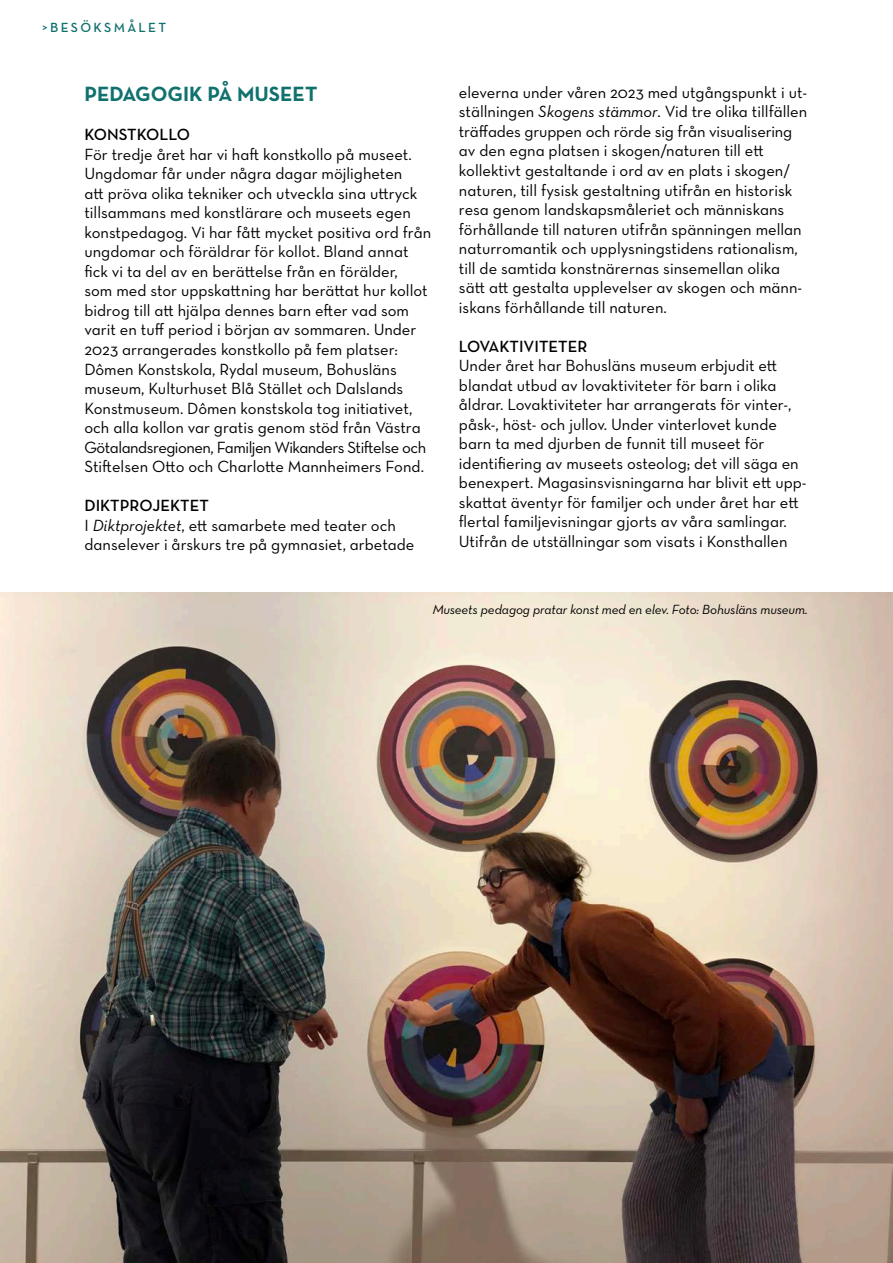
<style>
.page{position:relative;width:893px;height:1263px;background:#fff}
.page>*{position:absolute;margin:0;border:0;box-sizing:border-box;transform-origin:0 0}
.Bröd_svart{font:700 21px "Neutraface Text";color:#10716d}
.Bröd_svart-2{font:16.5px/19.5px "Neutraface Text Book Alt";color:#000}
.Bröd_svart-3{font:600 16.5px "Neutraface Text";color:#000}
.Bildtext_svart_vänster{font:13.5px "Neutraface Text Book Italic Alt";letter-spacing:-.01em;color:#000}
.Kapiteltext_blå{font:13.5px "Neutraface Text Demi Alt";letter-spacing:.17em;color:#10716d}
.s1{font-family:"Neutraface Text";font-style:italic}
</style>
<div class="page">
<img style="left:0;top:593px;width:893px;height:670px">
<p class="Kapiteltext_blå" style="left:43px;top:19px;width:125px">&gt;BESÖKSMÅLET</p>
<p class="Bröd_svart" style="left:84px;top:81px;width:235px">PEDAGOGIK PÅ MUSEET</p>
<p class="Bröd_svart-3" style="left:84px;top:124px;width:107px">KONSTKOLLO</p>
<p class="Bröd_svart-2" style="left:84px;top:144px;width:348px">För tredje året har vi haft konstkollo på museet.<br>Ungdomar får under några dagar möjligheten<br>att pröva olika tekniker och utveckla sina uttryck tillsammans med konstlärare och museets egen konstpedagog. Vi har fått mycket positiva ord från ungdomar och föräldrar för kollot. Bland annat fick vi ta del av en berättelse från en förälder,<br>som med stor uppskattning har berättat hur kollot bidrog till att hjälpa dennes barn efter vad som varit en tuff period i början av sommaren. Under 2023 arrangerades konstkollo på fem platser:<br>Dômen Konstskola, Rydal museum, Bohusläns museum, Kulturhuset Blå Stället och Dalslands Konstmuseum. Dômen konstskola tog initiativet, och alla kollon var gratis genom stöd från Västra Götalandsregionen, Familjen Wikanders Stiftelse och Stiftelsen Otto och Charlotte Mannheimers Fond.</p>
<p class="Bröd_svart-3" style="left:84px;top:495px;width:126px">DIKTPROJEKTET</p>
<p class="Bröd_svart-2" style="left:84px;top:515px;width:332px">I <span class="s1">Diktprojektet</span>, ett samarbete med teater och danselever i årskurs tre på gymnasiet, arbetade</p>
<p class="Bröd_svart-2" style="left:459px;top:82px;width:350px">eleverna under våren 2023 med utgångspunkt i ut&shy;ställningen <span class="s1">Skogens stämmor</span>. Vid tre olika tillfällen träffades gruppen och rörde sig från visualisering av den egna platsen i skogen/naturen till ett kollektivt gestaltande i ord av en plats i skogen/ naturen, till fysisk gestaltning utifrån en historisk resa genom landskapsmåleriet och människans förhållande till naturen utifrån spänningen mellan naturromantik och upplysningstidens rationalism, till de samtida konstnärernas sinsemellan olika sätt att gestalta upplevelser av skogen och männ&shy;iskans förhållande till naturen.</p>
<p class="Bröd_svart-3" style="left:459px;top:336px;width:130px">LOVAKTIVITETER</p>
<p class="Bröd_svart-2" style="left:459px;top:355px;width:349px">Under året har Bohusläns museum erbjudit ett blandat utbud av lovaktiviteter för barn i olika åldrar. Lovaktiviteter har arrangerats för vinter-, påsk-, höst- och jullov. Under vinterlovet kunde barn ta med djurben de funnit till museet för identifiering av museets osteolog; det vill säga en benexpert. Magasinsvisningarna har blivit ett upp&shy;skattat äventyr för familjer och under året har ett flertal familjevisningar gjorts av våra samlingar.</p>
<p class="Bröd_svart-2" style="left:459px;top:531px;width:330px">Utifrån de utställningar som visats i Konsthallen</p>
<p class="Bildtext_svart_vänster" style="left:433px;top:601px;width:377px">Museets pedagog pratar konst med en elev. Foto: Bohusläns museum.</p>
</div>
